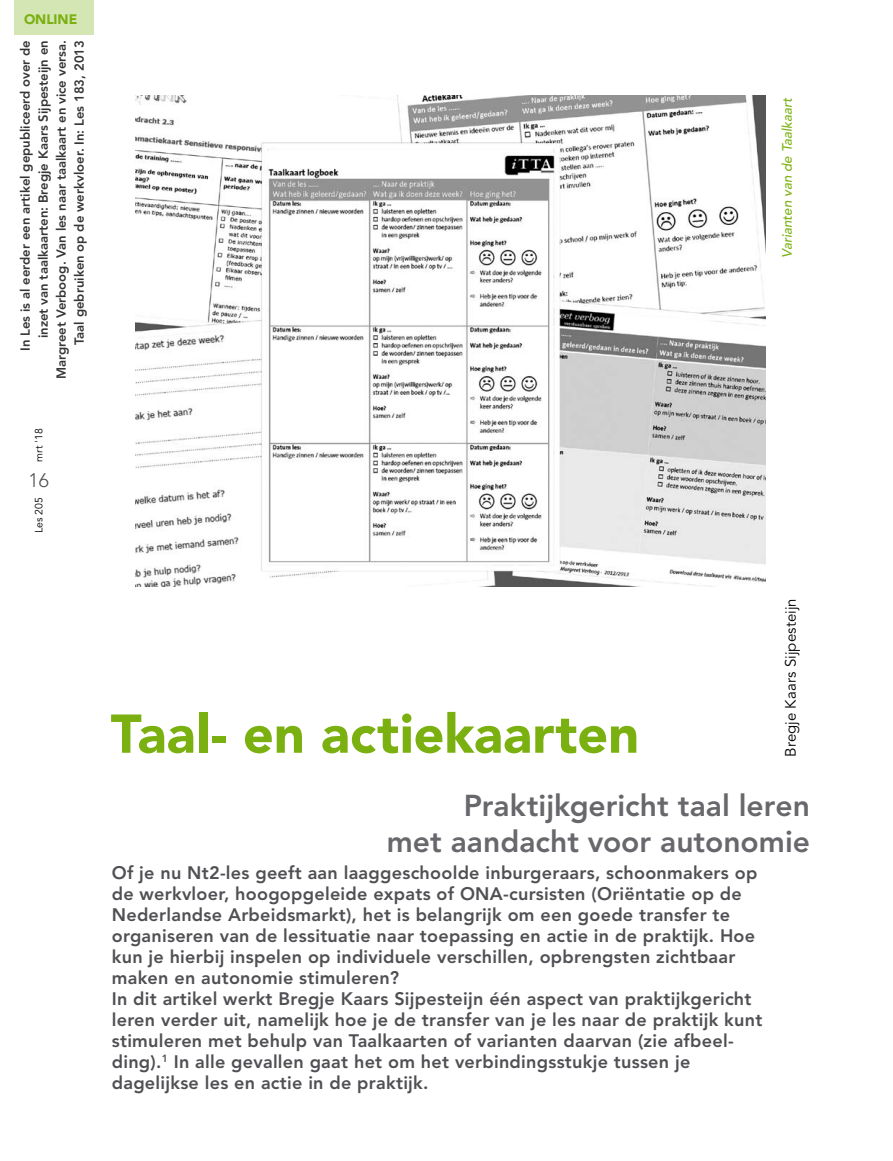
<style>
.page{position:relative;width:893px;height:1161px;background:#fff}
.page>*{position:absolute;margin:0;border:0;box-sizing:border-box;transform-origin:0 0}
.t1{font:900 54px "Avenir LT Std";color:#7ab010}
.t2{font:800 30px/36px "Avenir LT Std";color:#68676c;text-align:right}
.t3{font:300 19.5px "Avenir LT Std";color:#504f53}
.t4{font:800 18px/21px "Avenir LT Std";letter-spacing:.015em;color:#504f53}
.t5{font:15px "Avenir LT Std";letter-spacing:.005em;color:#000}
.t6{font:900 13.65px "Avenir LT Std";letter-spacing:-.005em;color:#7ab010}
.t7{font:italic 500 13.5px "Avenir LT Std";color:#7db215}
.t8{font:800 13.05px/18px "Avenir LT Std";color:#373538;text-align:right}
.t9{font:10.5px "Avenir LT Std";letter-spacing:.01em;color:#000}
</style>
<div class="page">
<img style="left:135px;top:96px;width:630px;height:491px">
<div style="left:14px;top:0;width:80px;height:35px;background:#d4e6b3"></div>
<p class="t6" style="left:24px;top:11px;width:55px">online</p>
<p class="t8" style="left:16px;top:379px;width:341px;rotate:-90deg">In Les is al eerder een artikel gepubliceerd over de inzet van taalkaarten: Bregje Kaars Sijpesteijn en Margreet Verboog. Van les naar taalkaart en vice versa.<br>Taal gebruiken op de werkvloer. In: Les 183, 2013</p>
<p class="t9" style="left:33px;top:462px;width:35px;rotate:-90deg">mrt '18</p>
<p class="t3" style="left:29px;top:469px;width:21px">16</p>
<p class="t9" style="left:33px;top:533px;width:38px;rotate:-90deg">Les 205</p>
<p class="t7" style="left:779px;top:258px;width:162px;rotate:-90deg">Varianten van de Taalkaart</p>
<h1 class="t1" style="left:111px;top:701px;width:530px">Taal- en actiekaarten</h1>
<p class="t5" style="left:782px;top:757px;width:160px;rotate:-90deg">Bregje Kaars Sijpesteijn</p>
<h2 class="t2" style="left:387px;top:787px;width:425px">Praktijkgericht taal leren<br>met aandacht voor autonomie</h2>
<p class="t4" style="left:112px;top:862px;width:652px">Of je nu Nt2-les geeft aan laaggeschoolde inburgeraars, schoonmakers op de werkvloer, hoogopgeleide expats of ONA-cursisten (Oriëntatie op de<br>N ederlandse Arbeidsmarkt), het is belangrijk om een goede transfer te organiseren van de lessituatie naar toepassing en actie in de praktijk. Hoe kun je hierbij inspelen op individuele verschillen, opbrengsten zichtbaar maken en autonomie stimuleren?<br>In dit artikel werkt Bregje Kaars Sijpesteijn één aspect van praktijkgericht leren verder uit, namelijk hoe je de transfer van je les naar de praktijk kunt stimuleren met behulp van Taalkaarten of varianten daarvan (zie afbeel&shy;ding).<sup>1</sup> In alle gevallen gaat het om het verbindingsstukje tussen je dagelijkse les en actie in de praktijk.</p>
</div>
